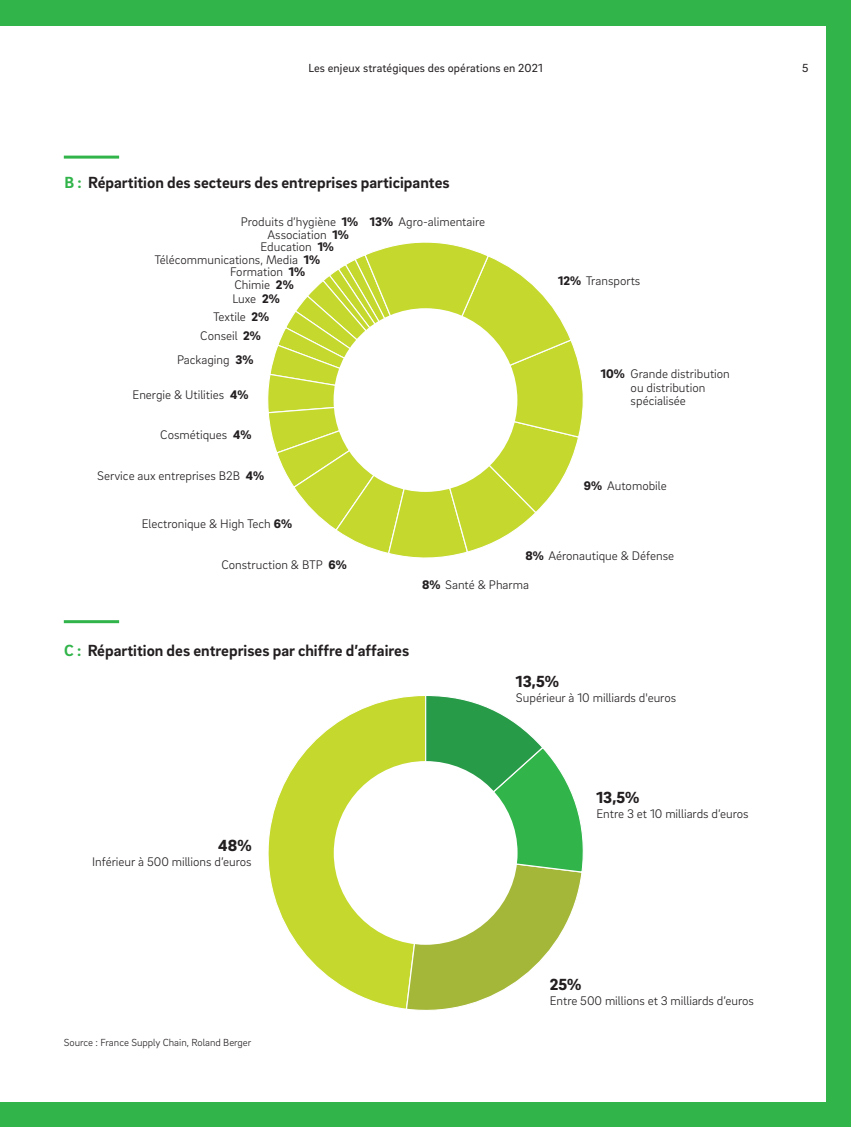
<style>
.page{position:relative;width:851px;height:1127px;background:#fff}
.page>*{position:absolute;margin:0;border:0;box-sizing:border-box;transform-origin:0 0}
.RB_FOC_Graphic_Headl{font:700 16.5px "Brix Sans";color:#231f20}
.RB_FOC_Graphic_Text{font:900 16.5px "Brix Sans";color:#231f20}
.RB_FOC_Graphic_Text-2{font:300 12.75px/13.5px "Brix Sans";color:#231f20}
.t1{font:12px "Brix Sans";letter-spacing:.01em;color:#231f20}
.RB_FOC_Graphic_Sourc{font:300 10.5px "Brix Sans";color:#231f20}
.s1{color:#31b44a}
.s2{font-weight:900}
</style>
<div class="page">
<div style="left:0;top:0;width:850px;height:1127px;background:#31b44a"></div>
<div style="left:0;top:26px;width:825px;height:1075px;background:#fff"></div>
<svg style="left:267px;top:242px;width:317px;height:316px"></svg>
<hr style="left:64px;top:156px;width:55px;height:3px;background:#31b44a">
<hr style="left:64px;top:620px;width:55px;height:3px;background:#31b44a">
<div style="left:333px;top:308px;width:184px;height:184px;background:#fff;border-radius:50%"></div>
<svg style="left:268px;top:697px;width:137px;height:312px"></svg>
<svg style="left:405px;top:695px;width:179px;height:315px"></svg>
<div style="left:334px;top:761px;width:183px;height:184px;background:#fff;border-radius:50%"></div>
<p class="t1" style="left:308px;top:61px;width:236px">Les enjeux stratégiques des opérations en 2021</p>
<p class="t1" style="left:802px;top:61px;width:8px">5</p>
<p class="RB_FOC_Graphic_Headl" style="left:64px;top:171px;width:386px"><span class="s1">B :</span> Répartition des secteurs des entreprises participantes</p>
<p class="RB_FOC_Graphic_Text-2" style="left:241px;top:215px;width:119px">Produits d’hygiène <span class="s2">1%</span></p>
<p class="RB_FOC_Graphic_Text-2" style="left:267px;top:227px;width:83px">Association <span class="s2">1%</span></p>
<p class="RB_FOC_Graphic_Text-2" style="left:260px;top:240px;width:75px">Education <span class="s2">1%</span></p>
<p class="RB_FOC_Graphic_Text-2" style="left:154px;top:252px;width:167px">Télécommunications, Media <span class="s2">1%</span></p>
<p class="RB_FOC_Graphic_Text-2" style="left:230px;top:265px;width:77px">Formation <span class="s2">1%</span></p>
<p class="RB_FOC_Graphic_Text-2" style="left:234px;top:277px;width:61px">Chimie <span class="s2">2%</span></p>
<p class="RB_FOC_Graphic_Text-2" style="left:232px;top:292px;width:49px">Luxe <span class="s2">2%</span></p>
<p class="RB_FOC_Graphic_Text-2" style="left:213px;top:310px;width:58px">Textile <span class="s2">2%</span></p>
<p class="RB_FOC_Graphic_Text-2" style="left:200px;top:328px;width:62px">Conseil <span class="s2">2%</span></p>
<p class="RB_FOC_Graphic_Text-2" style="left:177px;top:352px;width:78px">Packaging <span class="s2">3%</span></p>
<p class="RB_FOC_Graphic_Text-2" style="left:132px;top:387px;width:117px">Energie &amp; Utilities <span class="s2">4%</span></p>
<p class="RB_FOC_Graphic_Text-2" style="left:160px;top:428px;width:93px">Cosmétiques <span class="s2">4%</span></p>
<p class="RB_FOC_Graphic_Text-2" style="left:97px;top:468px;width:168px">Service aux entreprises B2B <span class="s2">4%</span></p>
<p class="RB_FOC_Graphic_Text-2" style="left:142px;top:516px;width:152px">Electronique &amp; High Tech <span class="s2">6%</span></p>
<p class="RB_FOC_Graphic_Text-2" style="left:221px;top:558px;width:127px">Construction &amp; BTP <span class="s2">6%</span></p>
<p class="RB_FOC_Graphic_Text-2" style="left:370px;top:215px;width:117px"><span class="s2">13%</span> Agro-alimentaire</p>
<p class="RB_FOC_Graphic_Text-2" style="left:558px;top:274px;width:84px"><span class="s2">12%</span> Transports</p>
<p class="RB_FOC_Graphic_Text-2" style="left:630px;top:366px;width:101px;text-indent:-30px"><span class="s2">10%</span> Grande distribution ou distribution spécialisée</p>
<p class="RB_FOC_Graphic_Text-2" style="left:584px;top:478px;width:84px"><span class="s2">9%</span> Automobile</p>
<p class="RB_FOC_Graphic_Text-2" style="left:525px;top:548px;width:150px"><span class="s2">8%</span> Aéronautique &amp; Défense</p>
<p class="RB_FOC_Graphic_Text-2" style="left:422px;top:577px;width:108px"><span class="s2">8%</span> Santé &amp; Pharma</p>
<p class="RB_FOC_Graphic_Headl" style="left:64px;top:639px;width:346px"><span class="s1">C :</span> Répartition des entreprises par chiffre d’affaires</p>
<p class="RB_FOC_Graphic_Text" style="left:218px;top:835px;width:35px">48%</p>
<p class="RB_FOC_Graphic_Text-2" style="left:92px;top:855px;width:161px">Inférieur à 500 millions d’euros</p>
<p class="RB_FOC_Graphic_Sourc" style="left:64px;top:1036px;width:189px">Source : France Supply Chain, Roland Berger</p>
<p class="RB_FOC_Graphic_Text" style="left:516px;top:671px;width:44px">13,5%</p>
<p class="RB_FOC_Graphic_Text-2" style="left:516px;top:691px;width:162px">Supérieur à 10 milliards d'euros</p>
<p class="RB_FOC_Graphic_Text" style="left:596px;top:786px;width:44px">13,5%</p>
<p class="RB_FOC_Graphic_Text-2" style="left:596px;top:806px;width:154px">Entre 3 et 10 milliards d’euros</p>
<p class="RB_FOC_Graphic_Text" style="left:549px;top:973px;width:33px">25%</p>
<p class="RB_FOC_Graphic_Text-2" style="left:549px;top:993px;width:206px">Entre 500 millions et 3 milliards d’euros</p>
</div>
